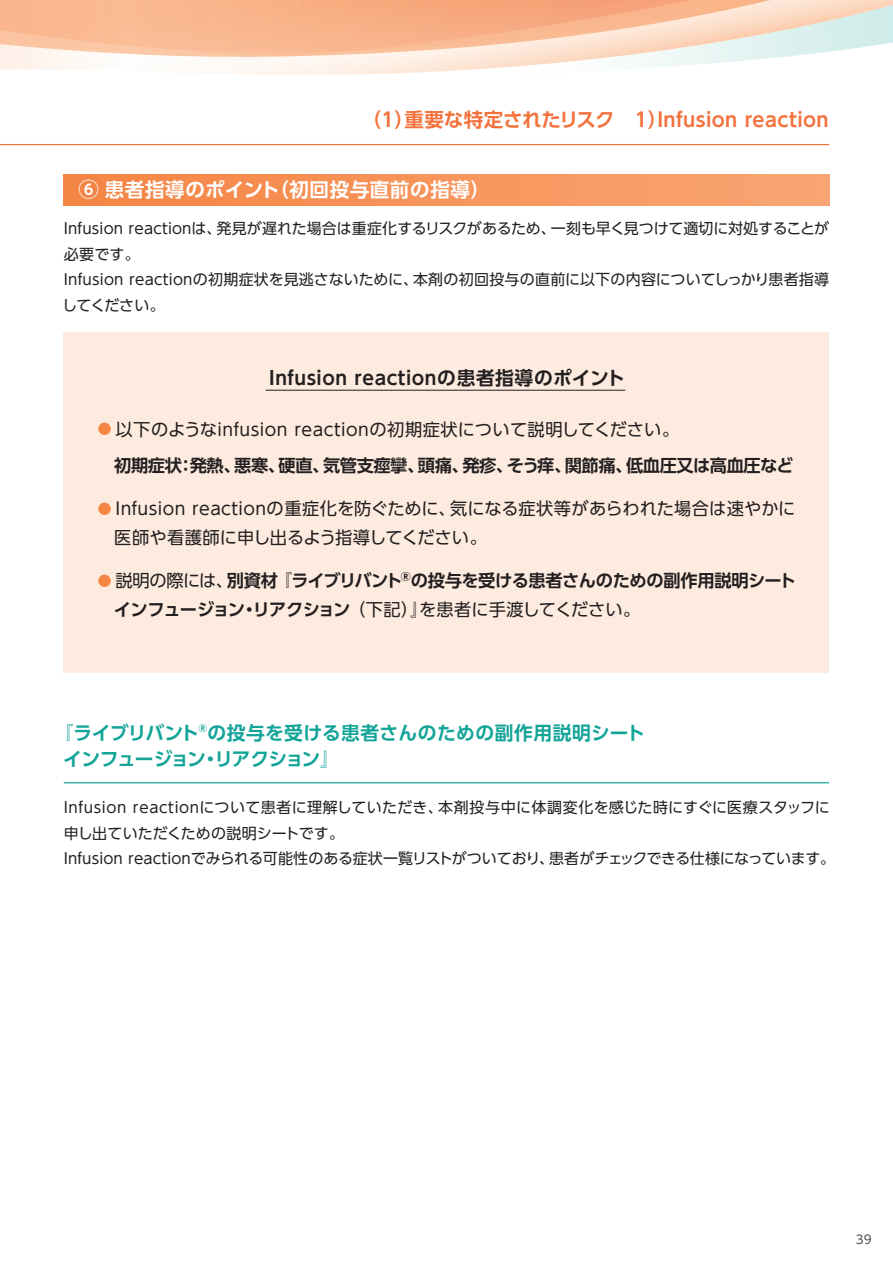
<style>
.page{position:relative;width:893px;height:1263px;background:#fff}
.page>*{position:absolute;margin:0;border:0;box-sizing:border-box;transform-origin:0 0}
.t1{font:700 19.5px "UD Shin Go Pr 6 N De";letter-spacing:.015em;color:#f3723d}
.t2{font:700 19.5px "UD Shin Go Pr 6 N De";letter-spacing:.03em;color:#fff}
.t3{font:700 18.75px/26.2px "UD Shin Go Pr 6 N De";letter-spacing:.005em;color:#13a498}
.t4{font:700 18.75px "UD Shin Go Pr 6 N De";letter-spacing:.03em;color:#231f20}
.t5{font:17.25px/28.5px "UD Shin Go Pr 6 N";letter-spacing:.015em;color:#231f20}
.t6{font:700 17.25px "UD Shin Go Pr 6 N De";letter-spacing:-.025em;color:#231f20}
.t7{font:15px/25.5px "UD Shin Go Pr 6 N";letter-spacing:.01em;color:#231f20}
.t8{font:12px "UD Shin Go Pr 6 N";color:#4b4c4d}
.s1{font-size:20.4px}
.s2{font-size:13.8px;color:#f58543}
.s3{font-family:"UD Shin Go Pr 6 N";font-weight:400;font-size:13.8px;color:#f58543}
.s4{font-family:"UD Shin Go Pr 6 N";font-weight:400}
.s5{font-family:"UD Shin Go Pr 6 N De";font-weight:700}
</style>
<div class="page">
<svg style="left:0;top:0;width:893px;height:75px"></svg>
<hr style="left:0;top:144px;width:829px;height:1px;background:#f3723d">
<div style="left:64px;top:174px;width:765px;height:31px;background:linear-gradient(to right,#f58444,#f9a574)"></div>
<div style="left:64px;top:332px;width:765px;height:340px;background:#fdebdf"></div>
<hr style="left:266px;top:390px;width:359px;height:1px;background:#231f20">
<hr style="left:64px;top:782px;width:765px;height:1px;background:#13a498">
<h1 class="t1" style="left:362px;top:104px;width:469px">（1）重要な特定されたリスク　1）Infusion reaction</h1>
<h1 class="t2" style="left:79px;top:174px;width:413px"><span class="s1">⑥</span> 患者指導のポイント（初回投与直前の指導）</h1>
<p class="t7" style="left:62px;top:215px;width:768px">Infusion reactionは、発見が遅れた場合は重症化するリスクがあるため、一刻も早く見つけて適切に対処することが必要です。<br>Infusion reactionの初期症状を見逃さないために、本剤の初回投与の直前に以下の内容についてしっかり患者指導してください。</p>
<p class="t4" style="left:269px;top:362px;width:357px">Infusion reactionの患者指導のポイント</p>
<p class="t5" style="left:98px;top:414px;width:583px"><span class="s2">●</span> 以下のようなinfusion reactionの初期症状について説明してください。</p>
<p class="t6" style="left:114px;top:451px;width:681px">初期症状：発熱、悪寒、硬直、気管支痙攣、頭痛、発疹、そう痒、関節痛、低血圧又は高血圧など</p>
<p class="t5" style="left:114px;top:494px;width:683px;text-indent:-16px"><span class="s2">●</span> Infusion reactionの重症化を防ぐために、気になる症状等があらわれた場合は速やかに医師や看護師に申し出るよう指導してください。</p>
<p class="t6" style="left:98px;top:566px;width:700px"><span class="s3">●</span> <span class="s4">説明の際には、</span>別資材 『ライブリバント<sup>®</sup>の投与を受ける患者さんのための副作用説明シート</p>
<p class="t5" style="left:114px;top:594px;width:528px"><span class="s5">インフュージョン・リアクション</span>（下記）』を患者に手渡してください。</p>
<p class="t3" style="left:63px;top:719px;width:583px;text-indent:-9px">『ライブリバント<sup>®</sup>の投与を受ける患者さんのための副作用説明シートインフュージョン・リアクション』</p>
<p class="t7" style="left:64px;top:794px;width:773px">Infusion reactionについて患者に理解していただき、本剤投与中に体調変化を感じた時にすぐに医療スタッフに申し出ていただくための説明シートです。<br>Infusion reactionでみられる可能性のある症状一覧リストがついており、患者がチェックできる仕様になっています。</p>
<p class="t8" style="left:856px;top:1229px;width:17px">39</p>
</div>
